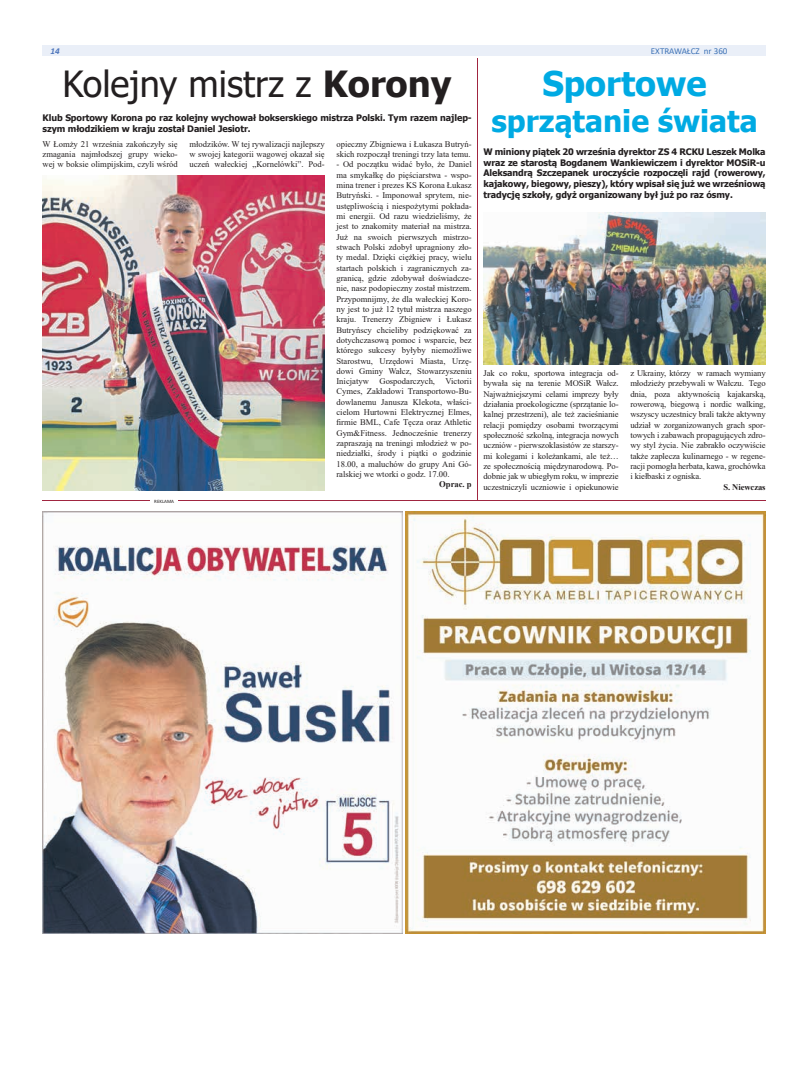
<style>
.page{position:relative;width:794px;height:1092px;background:#fff}
.page>*{position:absolute;margin:0;border:0;box-sizing:border-box;transform-origin:0 0}
.t1{font:36px "Tahoma";color:#231f20}
.t2{font:700 34px "Tahoma";color:#00aae3}
.t3{font:700 30px "Tahoma";color:#00aae3}
.t4{font:700 9px/10.8px "Tahoma";letter-spacing:-.01em;color:#231f20;text-align:justify}
.t5{font:9px "Calibri";color:#3d72b6}
.t6{font:italic 700 9px "Calibri";color:#4d75bb}
.t7{font:8.6px/10.3px "Times New Roman";color:#231f20;text-align:justify}
.t8{font:700 8.6px "Times New Roman";letter-spacing:-.01em;color:#231f20}
.t9{font:5px "Calibri";color:#231f20}
.s1{font-weight:700}
</style>
<div class="page">
<div style="left:43px;top:45px;width:722px;height:11px;background:#eaeff8"></div>
<img style="left:43px;top:512px;width:360px;height:421px">
<hr style="left:43px;top:500px;width:722px;height:1px;background:#a02540">
<hr style="left:151px;top:499px;width:27px;height:4px;background:#fff">
<hr style="left:477px;top:59px;width:1px;height:442px;background:#a02540">
<img style="left:483px;top:213px;width:282px;height:151px">
<img style="left:43px;top:175px;width:282px;height:315px">
<img style="left:405px;top:512px;width:360px;height:421px">
<p class="t6" style="left:50px;top:44px;width:11px">14</p>
<p class="t5" style="left:651px;top:44px;width:78px">EXTRAWAŁCZ nr 360</p>
<h1 class="t1" style="left:63px;top:60px;width:390px">Kolejny mistrz z <span class="s1">Korony</span></h1>
<p class="t4" style="left:43px;top:113px;width:431px">Klub Sportowy Korona po raz kolejny wychował bokserskiego mistrza Polski. Tym razem najlep&shy;szym młodzikiem w kraju został Daniel Jesiotr.</p>
<p class="t7" style="left:43px;top:138px;width:137px">W Łomży 21 września zakończyły się zmagania najmłodszej grupy wieko&shy;wej w boksie olimpijskim, czyli wśród</p>
<p class="t7" style="left:189px;top:138px;width:137px">młodzików. W tej rywalizacji najlepszy w swojej kategorii wagowej okazał się uczeń wałeckiej „Kornelówki”. Pod-</p>
<p class="t7" style="left:336px;top:138px;width:137px">opieczny Zbigniewa i Łukasza Butryń&shy;skich rozpoczął treningi trzy lata temu.</p>
<p class="t7" style="left:336px;top:159px;width:137px">- Od początku widać było, że Daniel ma smykałkę do pięściarstwa - wspo&shy;mina trener i prezes KS Korona Łukasz Butryński. - Imponował sprytem, nie&shy;ustępliwością i niespożytymi pokłada&shy;mi energii. Od razu wiedzieliśmy, że jest to znakomity materiał na mistrza.<br>Już na swoich pierwszych mistrzo&shy;stwach Polski zdobył upragniony zło&shy;ty medal. Dzięki ciężkiej pracy, wielu startach polskich i zagranicznych za&shy;granicą, gdzie zdobywał doświadcze&shy;nie, nasz podopieczny został mistrzem.<br>Przypomnijmy, że dla wałeckiej Koro&shy;ny jest to już 12 tytuł mistrza naszego kraju. Trenerzy Zbigniew i Łukasz Butryńscy chcieliby podziękować za dotychczasową pomoc i wsparcie, bez którego sukcesy byłyby niemożliwe Starostwu, Urzędowi Miasta, Urzę&shy;dowi Gminy Wałcz, Stowarzyszeniu Inicjatyw Gospodarczych, Victorii Cymes, Zakładowi Transportowo-Bu&shy;dowlanemu Janusza Klekota, właści&shy;cielom Hurtowni Elektrycznej Elmes, firmie BML, Cafe Tęcza oraz Athletic Gym&amp;Fitness. Jednocześnie trenerzy zapraszają na treningi młodzież w po&shy;niedziałki, środy i piątki o godzinie 18.00, a maluchów do grupy Ani Gó&shy;ralskiej we wtorki o godz. 17.00.</p>
<p class="t8" style="left:439px;top:478px;width:34px">Oprac. p</p>
<p class="t9" style="left:154px;top:497px;width:21px">REKLAMA</p>
<h2 class="t2" style="left:542px;top:59px;width:166px">Sportowe</h2>
<h3 class="t3" style="left:491px;top:99px;width:268px">sprzątanie świata</h3>
<p class="t4" style="left:483px;top:146px;width:284px">W miniony piątek 20 września dyrektor ZS 4 RCKU Leszek Molka wraz ze starostą Bogdanem Wankiewiczem i dyrektor MOSiR-u Aleksandrą Szczepanek uroczyście rozpoczęli rajd (rowerowy, kajakowy, biegowy, pieszy), który wpisał się już we wrześniową tradycję szkoły, gdyż organizowany był już po raz ósmy.</p>
<p class="t7" style="left:483px;top:368px;width:137px">Jak co roku, sportowa integracja od&shy;bywała się na terenie MOSiR Wałcz.<br>Najważniejszymi celami imprezy były działania proekologiczne (sprzątanie lo&shy;kalnej przestrzeni), ale też zacieśnianie relacji pomiędzy osobami tworzącymi społeczność szkolną, integracja nowych uczniów - pierwszoklasistów ze starszy&shy;mi kolegami i koleżankami, ale też… ze społecznością międzynarodową. Po&shy;dobnie jak w ubiegłym roku, w imprezie uczestniczyli uczniowie i opiekunowie</p>
<p class="t7" style="left:630px;top:368px;width:137px">z Ukrainy, którzy w ramach wymiany młodzieży przebywali w Wałczu. Tego dnia, poza aktywnością kajakarską, rowerową, biegową i nordic walking, wszyscy uczestnicy brali także aktywny udział w zorganizowanych grach spor&shy;towych i zabawach propagujących zdro&shy;wy styl życia. Nie zabrakło oczywiście także zaplecza kulinarnego - w regene&shy;racji pomogła herbata, kawa, grochówka i kiełbaski z ogniska.</p>
<p class="t8" style="left:723px;top:480px;width:44px">S. Niewczas</p>
</div>
